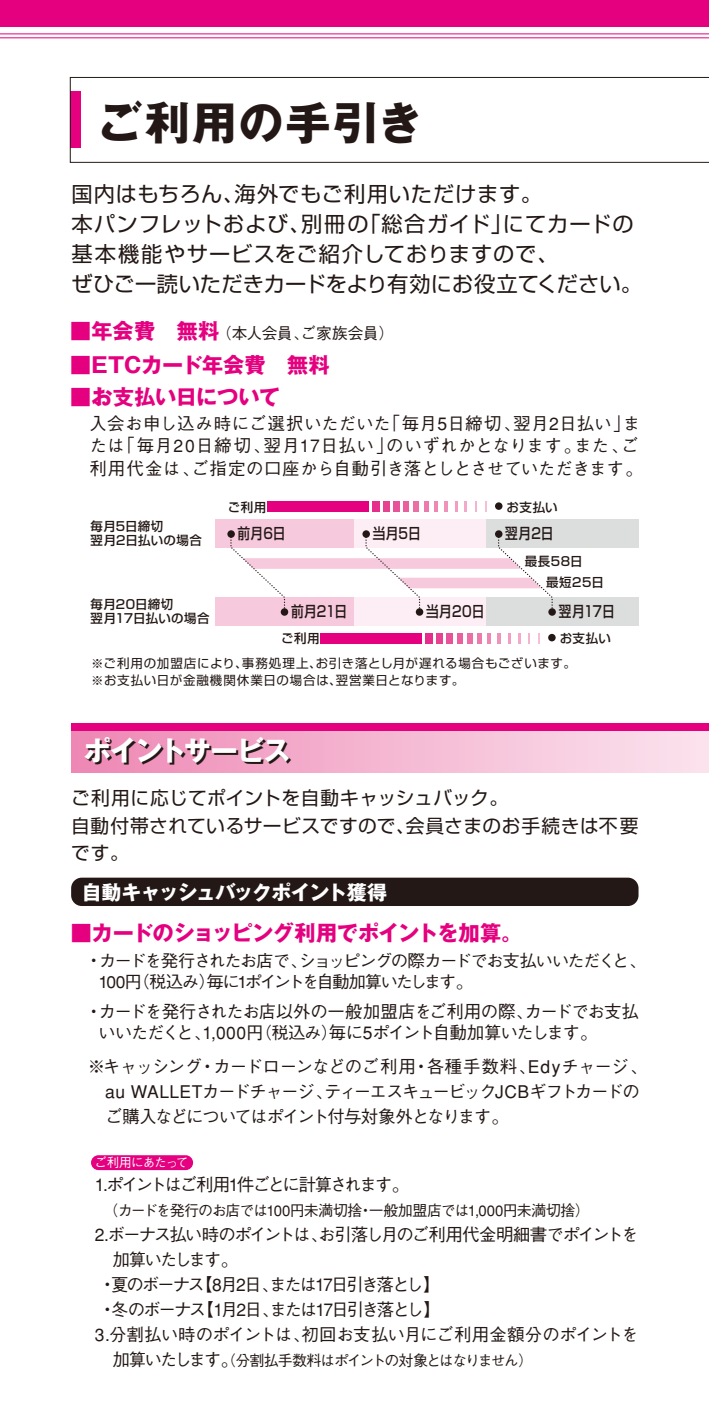
<style>
.page{position:relative;width:709px;height:1418px;background:#fff}
.page>*{position:absolute;margin:0;border:0;box-sizing:border-box;transform-origin:0 0}
.t1{font:700 45px "Gothic MB101";letter-spacing:.045em;color:#231815}
.t2{font:700 27.5px "Gothic MB101";letter-spacing:-.05em;color:#231815}
.t3{font:21.25px/30px "Shin Go";letter-spacing:.03em;color:#231815}
.t4{font:700 21.25px "Gothic MB101";letter-spacing:-.02em;color:#e4007f}
.t5{font:700 20px "Gothic MB101";letter-spacing:-.05em;color:#fff}
.t6{font:18.75px/27.5px "Shin Go";letter-spacing:.025em;color:#231815}
.t7{font:500 17.5px/25px "Gothic BBB";letter-spacing:-.055em;color:#231815}
.t8{font:500 17.5px/22.5px "Gothic BBB";letter-spacing:.02em;color:#231815}
.t9{font:500 17.5px "Gothic BBB";letter-spacing:-.115em;color:#231815}
.t10{font:500 17.5px "Gothic BBB";letter-spacing:-.105em;color:#231815}
.t11{font:500 17.5px "Gothic BBB";letter-spacing:-.035em;color:#231815}
.t12{font:500 17.5px "Gothic BBB";letter-spacing:-.125em;color:#231815}
.t13{font:500 17.5px "Gothic BBB";letter-spacing:-.13em;color:#231815}
.t14{font:500 17px/21px "Gothic BBB";letter-spacing:-.1em;color:#231815}
.t15{font:500 15.75px "Gothic BBB";letter-spacing:-.035em;color:#231815}
.t16{font:500 15px "Gothic BBB";letter-spacing:-.07em;color:#231815}
.t17{font:500 15px "Shin Go";color:#231815;scale:.85 1}
.t18{font:500 15px "Gothic BBB";letter-spacing:-.1em;color:#231815}
.t19{font:12.5px/16.2px "Shin Go";letter-spacing:.055em;color:#231815}
.t20{font:500 12.5px/13.8px "Shin Go";letter-spacing:.025em;color:#231815}
.t21{font:500 12.5px "Gothic BBB";letter-spacing:-.06em;color:#fff}
.s1{font-family:"Gothic MB101";font-weight:700;font-size:21.25px;color:#e4007f}
.s2{font-size:17.5px}
.s3{font-size:17px}
</style>
<div class="page">
<div style="left:0;top:0;width:709px;height:27px;background:#e4007f"></div>
<hr style="left:0;top:33px;width:709px;height:1px;background:#e4007f">
<svg style="left:70px;top:77px;width:639px;height:86px"></svg>
<div style="left:353px;top:519px;width:133px;height:28px;background:#fdeef5"></div>
<div style="left:215px;top:519px;width:138px;height:28px;background:#f7c9dd"></div>
<div style="left:486px;top:519px;width:152px;height:28px;background:#dcdddd"></div>
<div style="left:353px;top:597px;width:133px;height:28px;background:#fdeef5"></div>
<div style="left:215px;top:597px;width:138px;height:28px;background:#f7c9dd"></div>
<div style="left:486px;top:597px;width:152px;height:28px;background:#dcdddd"></div>
<svg style="left:230px;top:533px;width:323px;height:80px"></svg>
<div style="left:320px;top:633px;width:102px;height:10px;background:#e4007f"></div>
<div style="left:425px;top:633px;width:7px;height:10px;background:#e62d8b"></div>
<div style="left:436px;top:633px;width:7px;height:10px;background:#e74291"></div>
<div style="left:446px;top:633px;width:6px;height:10px;background:#e85298"></div>
<div style="left:457px;top:633px;width:5px;height:10px;background:#ea609e"></div>
<div style="left:467px;top:633px;width:5px;height:10px;background:#eb6ea5"></div>
<div style="left:477px;top:633px;width:5px;height:10px;background:#ec7aac"></div>
<hr style="left:487px;top:633px;width:4px;height:10px;background:#ee87b4">
<hr style="left:497px;top:633px;width:4px;height:10px;background:#ef93bb">
<svg style="left:508px;top:633px;width:3px;height:10px"></svg>
<svg style="left:518px;top:633px;width:2px;height:10px"></svg>
<svg style="left:528px;top:633px;width:2px;height:10px"></svg>
<svg style="left:538px;top:633px;width:2px;height:10px"></svg>
<div style="left:548px;top:634px;width:7px;height:7px;background:#231815;border-radius:50%"></div>
<div style="left:227px;top:530px;width:8px;height:8px;background:#231815;border-radius:50%"></div>
<div style="left:362px;top:530px;width:8px;height:8px;background:#231815;border-radius:50%"></div>
<div style="left:495px;top:530px;width:7px;height:8px;background:#231815;border-radius:50%"></div>
<div style="left:281px;top:608px;width:7px;height:7px;background:#231815;border-radius:50%"></div>
<div style="left:416px;top:608px;width:7px;height:7px;background:#231815;border-radius:50%"></div>
<div style="left:548px;top:608px;width:8px;height:7px;background:#231815;border-radius:50%"></div>
<hr style="left:0;top:37px;width:709px;height:1px;background:#e4007f">
<div style="left:267px;top:501px;width:101px;height:11px;background:#e4007f"></div>
<div style="left:372px;top:501px;width:7px;height:11px;background:#e62d8b"></div>
<div style="left:383px;top:501px;width:7px;height:11px;background:#e74291"></div>
<div style="left:393px;top:501px;width:6px;height:11px;background:#e85298"></div>
<div style="left:403px;top:501px;width:6px;height:11px;background:#ea609e"></div>
<div style="left:414px;top:501px;width:5px;height:11px;background:#eb6ea5"></div>
<hr style="left:424px;top:501px;width:4px;height:11px;background:#ec7aac">
<hr style="left:434px;top:501px;width:4px;height:11px;background:#ee87b4">
<hr style="left:444px;top:501px;width:4px;height:11px;background:#ef93bb">
<svg style="left:455px;top:501px;width:2px;height:11px"></svg>
<svg style="left:465px;top:501px;width:2px;height:11px"></svg>
<svg style="left:475px;top:501px;width:2px;height:11px"></svg>
<div style="left:495px;top:502px;width:7px;height:8px;background:#231815;border-radius:50%"></div>
<div style="left:71px;top:877px;width:567px;height:29px;background:#231815;border-radius:11px"></div>
<div style="left:71px;top:723px;width:638px;height:49px;background:linear-gradient(to right,#ee88b4,#fbe5ef)"></div>
<div style="left:71px;top:723px;width:638px;height:7px;background:#e4007f"></div>
<div style="left:91px;top:1155px;width:102px;height:15px;background:#e4007f;border-radius:7px"></div>
<h1 class="t1" style="left:97px;top:91px;width:327px">ご利用の手引き</h1>
<p class="t3" style="left:71px;top:178px;width:572px">国内はもちろん、海外でもご利用いただけます。<br>本パンフレットおよび、別冊の「総合ガイド」にてカードの基本機能やサービスをご紹介しておりますので、<br>ぜひご一読いただきカードをより有効にお役立てください。</p>
<p class="t15" style="left:70px;top:324px;width:326px"><span class="s1">■年会費　無料</span>（本人会員、ご家族会員）</p>
<p class="t4" style="left:70px;top:349px;width:261px">■ETCカード年会費　無料</p>
<p class="t4" style="left:70px;top:382px;width:211px">■お支払い日について</p>
<p class="t8" style="left:89px;top:413px;width:555px">入会お申し込み時にご選択いただいた「毎月5日締切、翌月2日払い」または「毎月20日締切、翌月17日払い」のいずれかとなります。また、ご利用代金は、ご指定の口座から自動引き落としとさせていただきます。</p>
<p class="t20" style="left:91px;top:519px;width:113px">毎月5日締切<br>翌月2日払いの場合</p>
<p class="t20" style="left:91px;top:597px;width:120px">毎月20日締切<br>翌月17日払いの場合</p>
<p class="t20" style="left:228px;top:499px;width:40px">ご利用</p>
<p class="t20" style="left:506px;top:499px;width:53px">お支払い</p>
<p class="t17" style="left:225px;top:523px;width:73px">　前月6日</p>
<p class="t17" style="left:278px;top:601px;width:82px">　前月21日</p>
<p class="t17" style="left:360px;top:523px;width:73px">　当月5日</p>
<p class="t17" style="left:413px;top:601px;width:85px">　当月20日</p>
<p class="t17" style="left:492px;top:523px;width:73px">　翌月2日</p>
<p class="t20" style="left:546px;top:551px;width:59px;line-height:20.2px;text-indent:-21px">最長58日<br>最短25日</p>
<p class="t17" style="left:546px;top:601px;width:83px">　翌月17日</p>
<p class="t20" style="left:281px;top:631px;width:40px">ご利用</p>
<p class="t20" style="left:559px;top:631px;width:53px">お支払い</p>
<p class="t19" style="left:91px;top:654px;width:486px">※ご利用の加盟店により、事務処理上、お引き落とし月が遅れる場合もございます。※お支払い日が金融機関休業日の場合は、翌営業日となります。</p>
<h2 class="t2" style="left:86px;top:733px;width:208px">ポイントサービス</h2>
<p class="t6" style="left:71px;top:783px;width:569px">ご利用に応じてポイントを自動キャッシュバック。<br>自動付帯されているサービスですので、会員さまのお手続きは不要です。</p>
<p class="t5" style="left:82px;top:878px;width:307px">自動キャッシュバックポイント獲得</p>
<p class="t4" style="left:70px;top:918px;width:453px">■カードのショッピング利用でポイントを加算。</p>
<p class="t14" style="left:98px;top:950px;width:549px;text-indent:-13px"><span class="s2">・</span>カードを発行されたお店で、ショッピングの際カードでお支払いいただくと、<br>100円（税込み）毎に1ポイントを自動加算いたします。</p>
<p class="t7" style="left:98px;top:1001px;width:542px;line-height:21px;text-indent:-13px">・カードを発行されたお店以外の一般加盟店をご利用の際、カードでお支払いいただくと、1,000円<span class="s3">（税込み）</span>毎に5ポイント自動加算いたします。</p>
<p class="t7" style="left:105px;top:1054px;width:543px;text-indent:-18px">※キャッシング・カードローンなどのご利用・各種手数料、Edyチャージ、au WALLETカードチャージ、ティーエスキュービックJCBギフトカードのご購入などについてはポイント付与対象外となります。</p>
<p class="t21" style="left:94px;top:1155px;width:95px">ご利用にあたって</p>
<p class="t12" style="left:95px;top:1174px;width:316px">1.ポイントはご利用1件ごとに計算されます。</p>
<p class="t16" style="left:103px;top:1201px;width:488px">（カードを発行のお店では100円未満切捨・一般加盟店では1,000円未満切捨）</p>
<p class="t10" style="left:95px;top:1224px;width:545px">2.ボーナス払い時のポイントは、お引落し月のご利用代金明細書でポイントを</p>
<p class="t13" style="left:112px;top:1249px;width:127px">加算いたします。</p>
<p class="t9" style="left:99px;top:1274px;width:343px">・夏のボーナス【8月2日、または17日引き落とし】</p>
<p class="t9" style="left:99px;top:1299px;width:343px">・冬のボーナス【1月2日、または17日引き落とし】</p>
<p class="t11" style="left:95px;top:1324px;width:545px">3.分割払い時のポイントは、初回お支払い月にご利用金額分のポイントを</p>
<p class="t18" style="left:112px;top:1351px;width:422px"><span class="s2">加算いたします。</span>（分割払手数料はポイントの対象とはなりません）</p>
</div>
